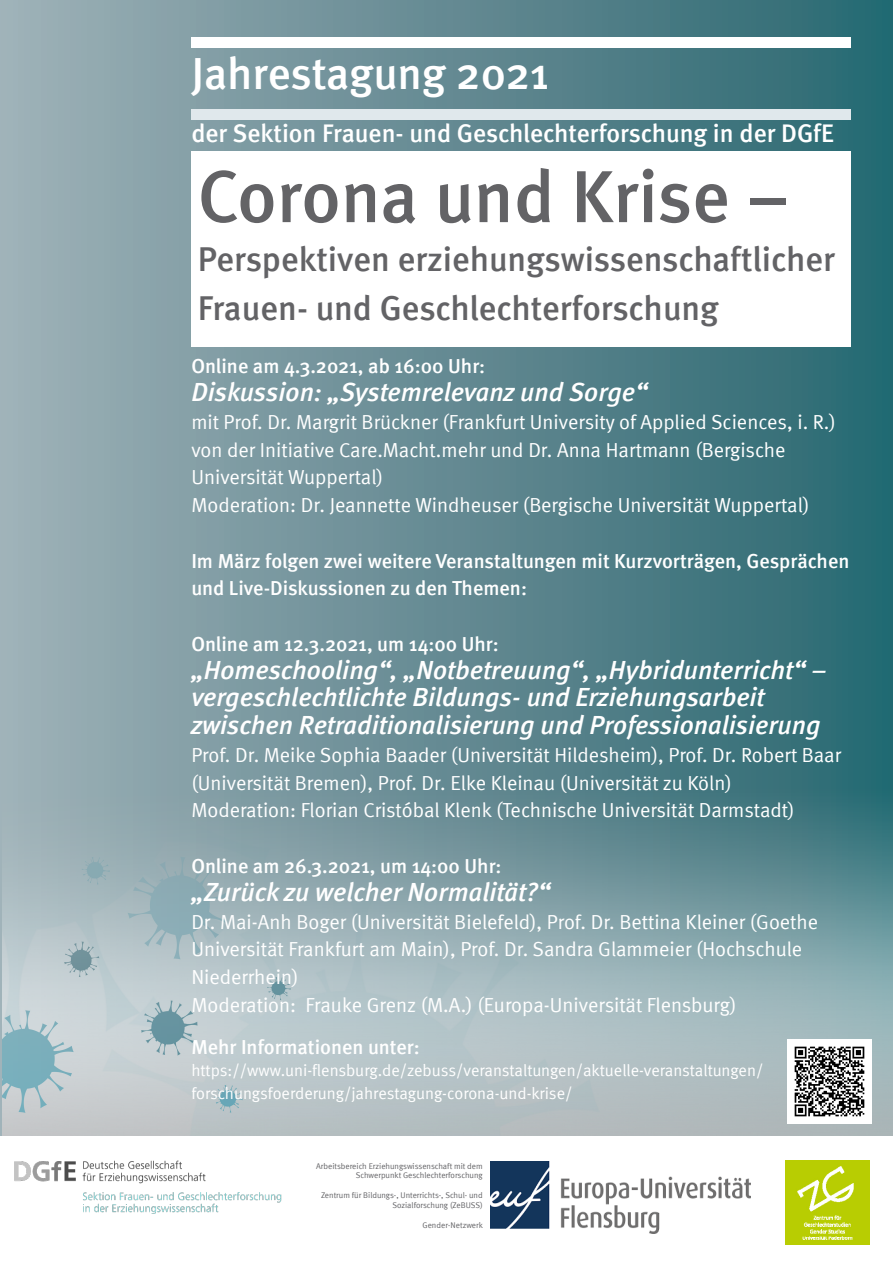
<style>
.page{position:relative;width:893px;height:1263px;background:#fff}
.page>*{position:absolute;margin:0;border:0;box-sizing:border-box;transform-origin:0 0}
.t1{font:500 73.5px "Meta";color:#636366}
.t2{font:500 45px "Meta";letter-spacing:-.005em;color:#fff}
.t3{font:500 34.5px/48.8px "Meta";color:#636366}
.t4{font:italic 500 26.25px "Meta";color:#fff}
.t5{font:500 25.5px "Meta";color:#fff}
.t6{font:20.25px/27.8px "Meta Normal";color:#fff}
.t7{font:500 20.25px/27.8px "Meta";color:#fff}
.t8{font:16.5px/22.5px "Meta Normal";letter-spacing:-.005em;color:#fff}
.t9{font:8.25px/9.9px "Meta Normal";color:#636366;text-align:right}
.s1{font-style:italic}
</style>
<div class="page">
<div style="left:0;top:0;width:893px;height:1135px;background:linear-gradient(to right,#a0b0b7,#286771)"></div>
<div style="left:191px;top:109px;width:659px;height:11px;background:#e0e8ec"></div>
<div style="left:191px;top:37px;width:659px;height:11px;background:#fff"></div>
<img style="left:14px;top:1160px;width:268px;height:53px">
<img style="left:785px;top:1161px;width:84px;height:83px">
<div style="left:191px;top:151px;width:659px;height:196px;background:#fff"></div>
<img style="left:490px;top:1161px;width:260px;height:72px">
<img style="left:2px;top:789px;width:891px;height:346px">
<img style="left:788px;top:1040px;width:83px;height:83px">
<p class="t2" style="left:191px;top:47px;width:359px">Jahrestagung 2021</p>
<p class="t5" style="left:191px;top:119px;width:644px">der Sektion Frauen- und Geschlechterforschung in der DGfE</p>
<p class="t1" style="left:198px;top:154px;width:593px">Corona und Krise –</p>
<p class="t3" style="left:198px;top:234px;width:639px">Perspektiven erziehungswissenschaftlicher<br>Frauen- und Geschlechterforschung</p>
<p class="t7" style="left:191px;top:352px;width:295px">Online am 4.3.2021, ab 16:00 Uhr:</p>
<p class="t4" style="left:191px;top:376px;width:458px">Diskussion: „Systemrelevanz und Sorge“</p>
<p class="t6" style="left:191px;top:408px;width:646px">mit Prof. Dr. Margrit Brückner (Frankfurt University of Applied Sciences, i. R.) von der Initiative Care.Macht.mehr und Dr. Anna Hartmann (Bergische</p>
<p class="t6" style="left:191px;top:463px;width:193px">Universität Wuppertal)</p>
<p class="t6" style="left:191px;top:491px;width:619px">Moderation: Dr. Jeannette Windheuser (Bergische Universität Wuppertal)</p>
<p class="t7" style="left:191px;top:547px;width:660px">Im März folgen zwei weitere Veranstaltungen mit Kurzvorträgen, Gesprächen und Live-Diskussionen zu den Themen:</p>
<p class="t7" style="left:191px;top:630px;width:309px">Online am 12.3.2021, um 14:00 Uhr:</p>
<p class="t4" style="left:191px;top:654px;width:637px">„Homeschooling“, „Notbetreuung“, „Hybridunterricht“ –</p>
<p class="t4" style="left:191px;top:682px;width:575px">vergeschlechtlichte Bildungs- und Erziehungsarbeit</p>
<p class="t4" style="left:191px;top:709px;width:631px">zwischen Retraditionalisierung und Professionalisierung</p>
<p class="t6" style="left:191px;top:741px;width:651px">Prof. Dr. Meike Sophia Baader (Universität Hildesheim), Prof. Dr. Robert Baar (Universität Bremen), Prof. Dr. Elke Kleinau (Universität zu Köln)</p>
<p class="t6" style="left:191px;top:796px;width:605px">Moderation: Florian Cristóbal Klenk (Technische Universität Darmstadt)</p>
<p class="t7" style="left:191px;top:852px;width:312px">Online am 26.3.2021, um 14:00 Uhr:</p>
<p class="t4" style="left:191px;top:876px;width:360px">„Zurück zu welcher Normalität?“</p>
<p class="t6" style="left:191px;top:907px;width:628px">Dr. Mai-Anh Boger (Universität Bielefeld), Prof. Dr. Bettina Kleiner (Goethe<br>Universität Frankfurt am Main), Prof. Dr. Sandra Glammeier (Hochschule</p>
<p class="t6" style="left:191px;top:963px;width:109px">Niederrhein)</p>
<p class="t6" style="left:191px;top:990px;width:547px">Moderation: Frauke Grenz (M.A.) (Europa-Universität Flensburg)</p>
<p class="t7" style="left:191px;top:1033px;width:230px">Mehr Informationen unter:</p>
<p class="t8" style="left:191px;top:1059px;width:573px">https://www.uni-flensburg.de/zebuss/veranstaltungen/aktuelle-veranstaltungen/ forschungsfoerderung/jahrestagung-corona-und-krise/</p>
<p class="t9" style="left:316px;top:1160px;width:168px">Arbeitsbereich Erziehungswissenschaft mit dem<br>Schwerpunkt Geschlechterforschung</p>
<p class="t9" style="left:321px;top:1190px;width:163px">Zentrum für Bildungs-, Unterrichts-, Schul- und<br>Sozialforschung (ZeBUSS)</p>
<p class="t9" style="left:423px;top:1220px;width:62px">Gender<span class="s1">-</span>Netzwerk</p>
</div>
